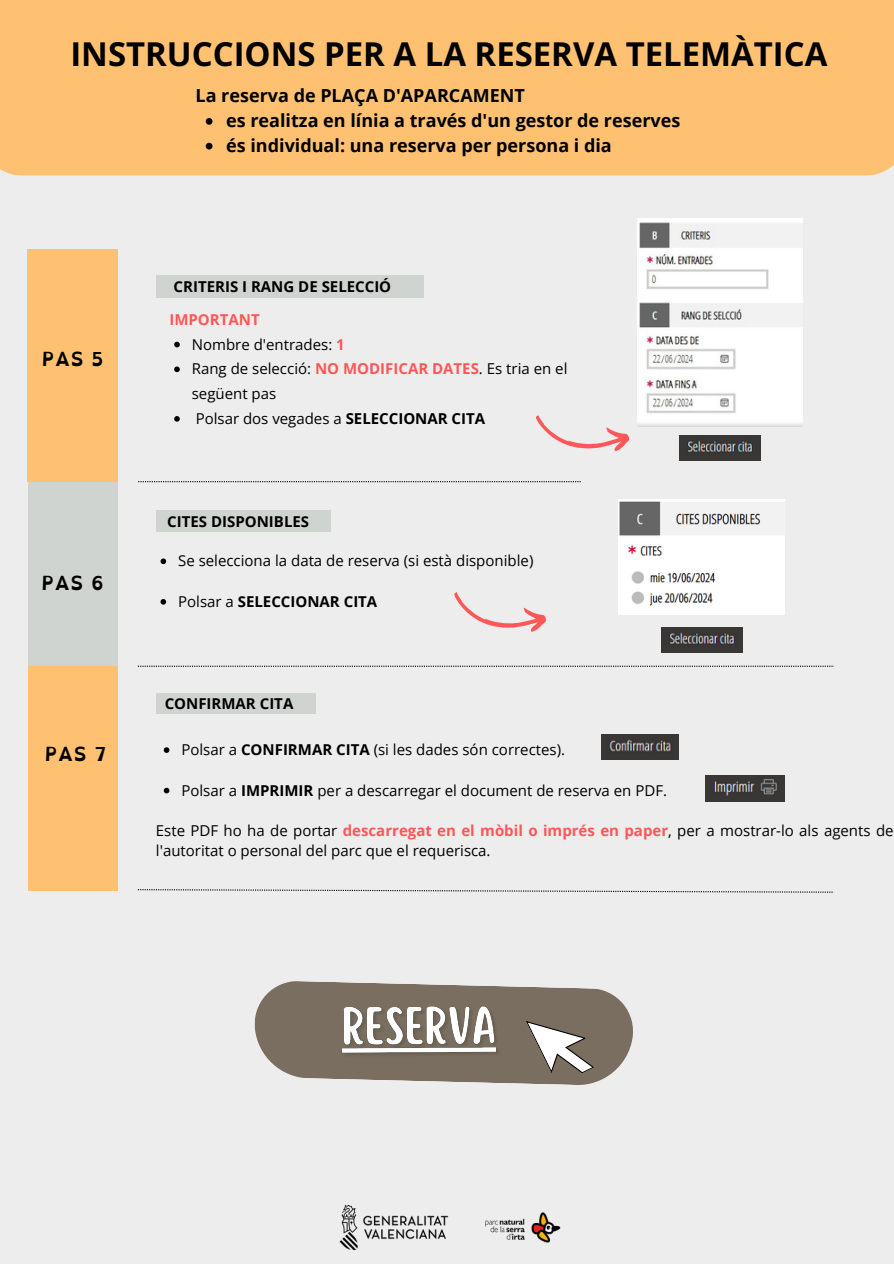
<style>
.page{position:relative;width:894px;height:1264px;background:#fff}
.page>*{position:absolute;margin:0;border:0;box-sizing:border-box;transform-origin:0 0}
.t1{font:700 32.85px "Open Sans";color:#000}
.t2{font:700 19.5px "Open Dyslexic";color:#000}
.t3{font:700 18px "Open Sans";color:#000}
.t4{font:15px/24.8px "Open Sans";color:#000}
.t5{font:700 15px "Open Sans";color:#000}
.t6{font:700 15px "Open Sans";color:#ff5757}
.s1{font-weight:700;color:#ff5757}
.s2{font-weight:700}
.s3{font-weight:400}
</style>
<div class="page">
<div style="left:0;top:0;width:893px;height:1263px;background:#ededed"></div>
<div style="left:28px;top:406px;width:90px;height:260px;background:#d0d4d0"></div>
<div style="left:28px;top:666px;width:90px;height:224px;background:#fdc171"></div>
<svg style="left:138px;top:481px;width:442px;height:1px"></svg>
<svg style="left:174px;top:342px;width:6px;height:5px"></svg>
<svg style="left:174px;top:366px;width:6px;height:6px"></svg>
<svg style="left:174px;top:416px;width:6px;height:5px"></svg>
<svg style="left:536px;top:415px;width:94px;height:37px"></svg>
<svg style="left:138px;top:665px;width:695px;height:1px"></svg>
<svg style="left:454px;top:592px;width:92px;height:40px"></svg>
<div style="left:156px;top:275px;width:267px;height:22px;background:#d0d4d0"></div>
<div style="left:156px;top:510px;width:174px;height:21px;background:#d0d4d0"></div>
<div style="left:156px;top:693px;width:159px;height:21px;background:#d0d4d0"></div>
<svg style="left:138px;top:889px;width:695px;height:3px"></svg>
<div style="left:28px;top:249px;width:90px;height:232px;background:#fdc171"></div>
<img style="left:679px;top:435px;width:81px;height:25px">
<img style="left:661px;top:627px;width:81px;height:25px">
<svg style="left:164px;top:747px;width:5px;height:6px"></svg>
<svg style="left:164px;top:787px;width:5px;height:6px"></svg>
<img style="left:601px;top:734px;width:77px;height:25px">
<img style="left:705px;top:775px;width:79px;height:26px">
<svg style="left:254px;top:981px;width:379px;height:104px"></svg>
<img style="left:338px;top:1000px;width:166px;height:60px">
<img style="left:339px;top:1204px;width:222px;height:46px">
<img style="left:637px;top:218px;width:165px;height:205px">
<img style="left:618px;top:499px;width:166px;height:115px">
<svg style="left:160px;top:558px;width:6px;height:6px"></svg>
<svg style="left:160px;top:599px;width:6px;height:5px"></svg>
<div style="left:0;top:0;width:893px;height:175px;background:#fdc171"></div>
<svg style="left:206px;top:118px;width:6px;height:7px"></svg>
<svg style="left:206px;top:143px;width:6px;height:6px"></svg>
<p class="t1" style="left:70px;top:31px;width:758px">INSTRUCCIONS PER A LA RESERVA TELEMÀTICA</p>
<p class="t3" style="left:195px;top:83px;width:331px">La reserva de PLAÇA D'APARCAMENT</p>
<p class="t3" style="left:226px;top:108px;width:455px">es realitza en línia a través d'un gestor de reserves</p>
<p class="t3" style="left:226px;top:132px;width:387px">és individual: una reserva per persona i dia</p>
<h3 class="t5" style="left:173px;top:276px;width:219px">CRITERIS I RANG DE SELECCIÓ</h3>
<h6 class="t2" style="left:42px;top:341px;width:63px">PAS 5</h6>
<p class="t2" style="left:41px;top:565px;width:64px">PAS 6</p>
<h6 class="t2" style="left:45px;top:736px;width:63px">PAS 7</h6>
<p class="t6" style="left:169px;top:309px;width:92px">IMPORTANT</p>
<h4 class="t4" style="left:192px;top:331px;width:154px">Nombre d'entrades: <span class="s1">1</span></h4>
<p class="t4" style="left:192px;top:356px;width:377px">Rang de selecció: <span class="s1">NO MODIFICAR DATES</span>. Es tria en el següent pas</p>
<p class="t4" style="left:196px;top:406px;width:291px">Polsar dos vegades a <span class="s2">SELECCIONAR CITA</span></p>
<p class="t5" style="left:167px;top:510px;width:143px">CITES DISPONIBLES</p>
<p class="t4" style="left:178px;top:548px;width:356px">Se selecciona la data de reserva (si està disponible)</p>
<p class="t5" style="left:178px;top:591px;width:201px"><span class="s3">Polsar a</span> SELECCIONAR CITA</p>
<p class="t5" style="left:165px;top:693px;width:130px">CONFIRMAR CITA</p>
<h3 class="t4" style="left:181px;top:737px;width:385px">Polsar a <span class="s2">CONFIRMAR CITA</span> (si les dades són correctes).</h3>
<h6 class="t4" style="left:181px;top:777px;width:487px">Polsar a <span class="s2">IMPRIMIR</span> per a descarregar el document de reserva en PDF.</h6>
<p class="t4" style="left:156px;top:820px;width:739px;line-height:20.2px">Este PDF ho ha de portar <span class="s1">descarregat en el mòbil o imprés en paper</span>, per a mostrar-lo als agents de l'autoritat o personal del parc que el requerisca.</p>
</div>
